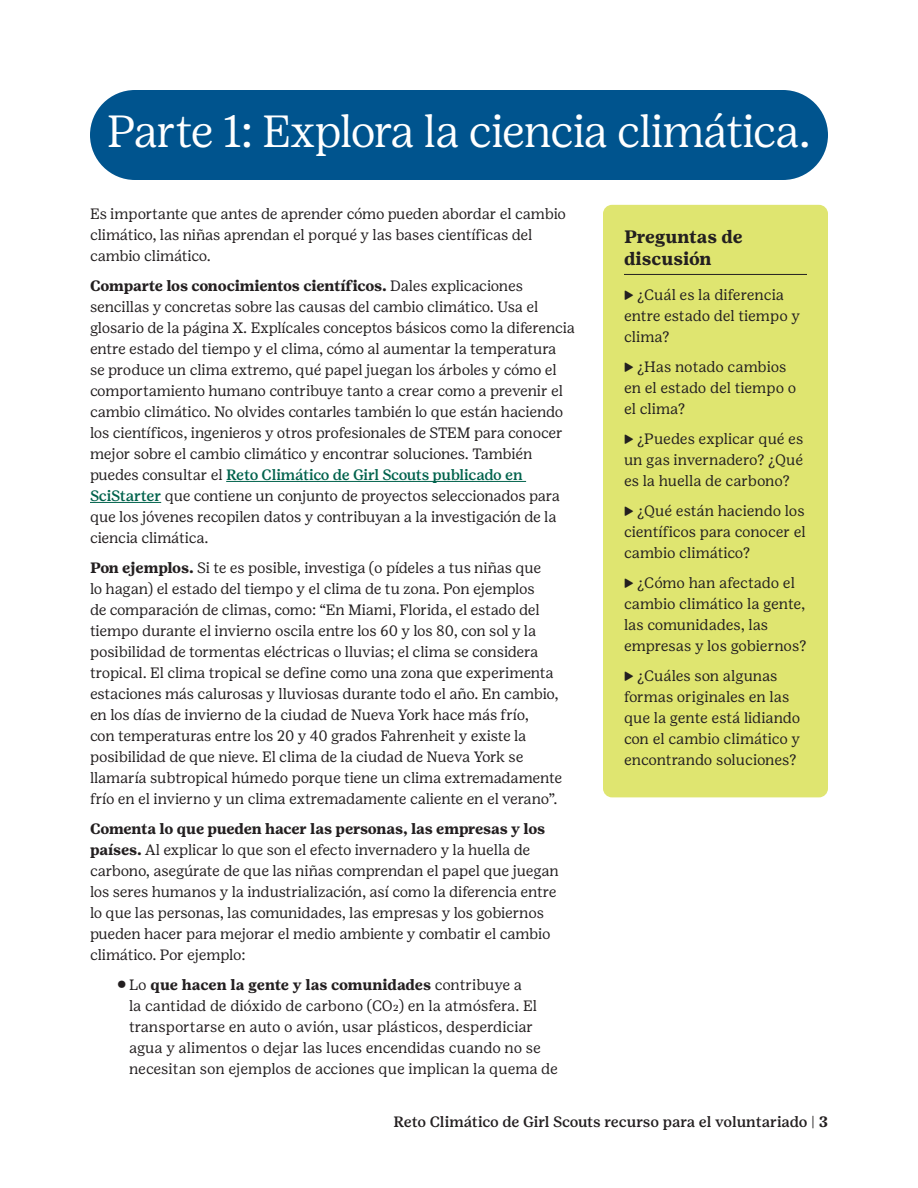
<style>
.page{position:relative;width:918px;height:1188px;background:#fff}
.page>*{position:absolute;margin:0;border:0;box-sizing:border-box;transform-origin:0 0}
.Guide_-_Main_hed{font:300 45px "Girl Scout Display";letter-spacing:-.01em;color:#fff}
.Guide_-_small_subhed{font:700 18px/22.5px "Girl Scout Text";color:#231f20}
.Guide_-_body_copy{font:15px/21px "Girl Scout Text";letter-spacing:-.01em;color:#231f20}
.Folio_flush_right{font:500 15px "Girl Scout Text";letter-spacing:-.015em;color:#231f20}
.s1{font-weight:700}
.s2{font-weight:500;color:#00624c}
</style>
<div class="page">
<hr style="left:226px;top:481px;width:300px;height:1px;background:#00624c">
<hr style="left:90px;top:502px;width:71px;height:1px;background:#00624c">
<div style="left:90px;top:90px;width:738px;height:90px;background:#00548e;border-radius:45px"></div>
<div style="left:603px;top:205px;width:225px;height:592px;background:#dfe570;border-radius:9px"></div>
<hr style="left:624px;top:274px;width:183px;height:1px;background:#231f20">
<p class="Guide_-_Main_hed" style="left:107px;top:106px;width:705px">Parte 1: Explora la ciencia climática.</p>
<p class="Guide_-_body_copy" style="left:90px;top:203px;width:478px">Es importante que antes de aprender cómo pueden abordar el cambio climático, las niñas aprendan el porqué y las bases científicas del cambio climático.</p>
<p class="Guide_-_body_copy" style="left:90px;top:275px;width:487px"><span class="s1">Comparte los conocimientos científicos.</span> Dales explicaciones sencillas y concretas sobre las causas del cambio climático. Usa el glosario de la página X. Explícales conceptos básicos como la diferencia entre estado del tiempo y el clima, cómo al aumentar la temperatura se produce un clima extremo, qué papel juegan los árboles y cómo el comportamiento humano contribuye tanto a crear como a prevenir el cambio climático. No olvides contarles también lo que están haciendo los científicos, ingenieros y otros profesionales de STEM para conocer mejor sobre el cambio climático y encontrar soluciones. También puedes consultar el <span class="s2">Reto Climático de Girl Scouts publicado en SciStarter</span> que contiene un conjunto de proyectos seleccionados para que los jóvenes recopilen datos y contribuyan a la investigación de la ciencia climática.</p>
<p class="Guide_-_body_copy" style="left:90px;top:557px;width:474px"><span class="s1">Pon ejemplos.</span> Si te es posible, investiga (o pídeles a tus niñas que<br>lo hagan) el estado del tiempo y el clima de tu zona. Pon ejemplos<br>de comparación de climas, como: “En Miami, Florida, el estado del tiempo durante el invierno oscila entre los 60 y los 80, con sol y la posibilidad de tormentas eléctricas o lluvias; el clima se considera tropical. El clima tropical se define como una zona que experimenta estaciones más calurosas y lluviosas durante todo el año. En cambio, en los días de invierno de la ciudad de Nueva York hace más frío,<br>con temperaturas entre los 20 y 40 grados Fahrenheit y existe la posibilidad de que nieve. El clima de la ciudad de Nueva York se llamaría subtropical húmedo porque tiene un clima extremadamente frío en el invierno y un clima extremadamente caliente en el verano”.</p>
<p class="Guide_-_body_copy" style="left:90px;top:818px;width:470px"><span class="s1">Comenta lo que pueden hacer las personas, las empresas y los países.</span> Al explicar lo que son el efecto invernadero y la huella de carbono, asegúrate de que las niñas comprendan el papel que juegan los seres humanos y la industrialización, así como la diferencia entre lo que las personas, las comunidades, las empresas y los gobiernos pueden hacer para mejorar el medio ambiente y combatir el cambio climático. Por ejemplo:</p>
<p class="Guide_-_body_copy" style="left:129px;top:974px;width:430px;text-indent:-12px">⚬ Lo <span class="s1">que hacen la gente y las comunidades</span> contribuye a<br>la cantidad de dióxido de carbono (CO2) en la atmósfera. El transportarse en auto o avión, usar plásticos, desperdiciar agua y alimentos o dejar las luces encendidas cuando no se necesitan son ejemplos de acciones que implican la quema de</p>
<p class="Guide_-_small_subhed" style="left:624px;top:225px;width:120px">Preguntas de discusión</p>
<p class="Guide_-_body_copy" style="left:624px;top:284px;width:178px">▶ ¿Cuál es la diferencia entre estado del tiempo y clima?</p>
<p class="Guide_-_body_copy" style="left:624px;top:356px;width:174px">▶ ¿Has notado cambios en el estado del tiempo o el clima?</p>
<p class="Guide_-_body_copy" style="left:624px;top:428px;width:181px;text-align:justify">▶ ¿Puedes explicar qué es un gas invernadero? ¿Qué es la huella de carbono?</p>
<p class="Guide_-_body_copy" style="left:624px;top:500px;width:183px;text-align:justify">▶ ¿Qué están haciendo los científicos para conocer el cambio climático?</p>
<p class="Guide_-_body_copy" style="left:624px;top:572px;width:184px">▶ ¿Cómo han afectado el cambio climático la gente, las comunidades, las empresas y los gobiernos?</p>
<p class="Guide_-_body_copy" style="left:624px;top:665px;width:178px">▶ ¿Cuáles son algunas formas originales en las que la gente está lidiando con el cambio climático y encontrando soluciones?</p>
<p class="Folio_flush_right" style="left:393px;top:1113px;width:436px">Reto Climático de Girl Scouts recurso para el voluntariado | <span class="s1">3</span></p>
</div>
